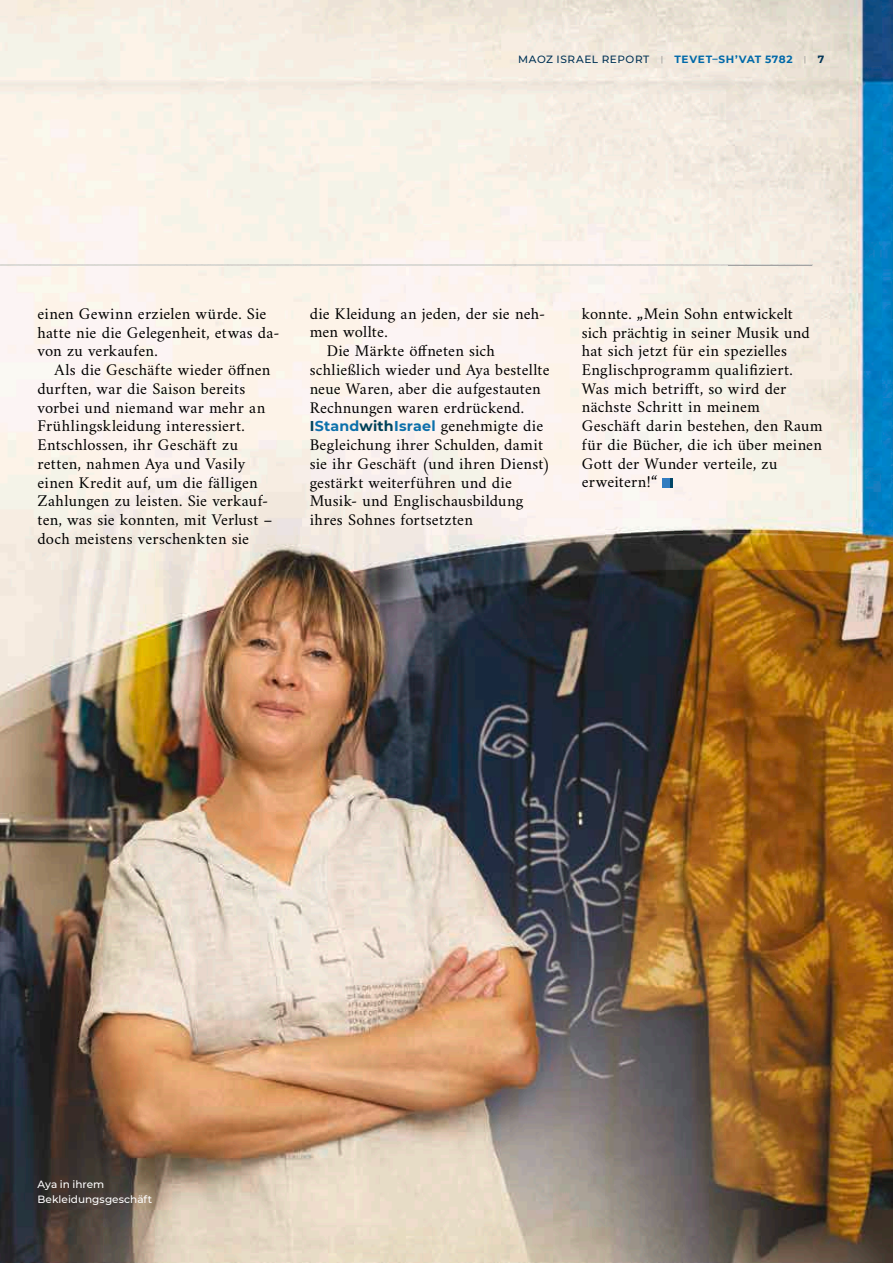
<style>
.page{position:relative;width:893px;height:1263px;background:#fff}
.page>*{position:absolute;margin:0;border:0;box-sizing:border-box;transform-origin:0 0}
.t1{font:16.5px/18.8px "Amiri";letter-spacing:.01em;color:#000}
.t2{font:500 10.5px "Montserrat";letter-spacing:.055em;color:#003255}
.t3{font:500 10.5px/15px "Montserrat";color:#fff}
.s1{font-weight:700;color:#0069a9}
.s2{font-weight:700}
.s3{font-family:"Montserrat";font-weight:700;font-size:14.25px;color:#004159}
.s4{font-family:"Montserrat";font-weight:700;font-size:14.25px;color:#0c70ab}
</style>
<div class="page">
<img style="left:0;top:0;width:893px;height:1263px">
<img style="left:0;top:265px;width:728px;height:1px">
<hr style="left:728px;top:265px;width:84px;height:1px;background:#a3a3a3">
<div style="left:662px;top:478px;width:10px;height:10px;background:#317cc0"></div>
<svg style="left:670px;top:478px;width:2px;height:10px"></svg>
<p class="t2" style="left:518px;top:52px;width:307px">MAOZ ISRAEL REPORT <sup>|</sup> <span class="s1">TEVET–SH’VAT 5782</span> <sup>|</sup> <span class="s2">7</span></p>
<p class="t1" style="left:38px;top:304px;width:244px">einen Gewinn erzielen würde. Sie hatte nie die Gelegenheit, etwas da&shy;von zu verkaufen.</p>
<p class="t1" style="left:38px;top:360px;width:237px;text-indent:17px">Als die Geschäfte wieder öffnen durften, war die Saison bereits vorbei und niemand war mehr an<br>Frühlingskleidung interessiert.<br>Entschlossen, ihr Geschäft zu retten, nahmen Aya und Vasily einen Kredit auf, um die fälligen<br>Zahlungen zu leisten. Sie verkauf&shy;ten, was sie konnten, mit Verlust – doch meistens verschenkten sie</p>
<p class="t1" style="left:310px;top:304px;width:237px">die Kleidung an jeden, der sie neh-</p>
<p class="t1" style="left:310px;top:322px;width:80px">men wollte.</p>
<p class="t1" style="left:327px;top:341px;width:170px">Die Märkte öffneten sich</p>
<p class="t1" style="left:310px;top:360px;width:241px">schließlich wieder und Aya bestellte</p>
<p class="t1" style="left:310px;top:379px;width:232px">neue Waren, aber die aufgestauten</p>
<p class="t1" style="left:310px;top:397px;width:216px">Rechnungen waren erdrückend.</p>
<p class="t1" style="left:310px;top:416px;width:235px"><span class="s3">I</span><span class="s4">Stand</span><span class="s3">with</span><span class="s4">Israel</span> genehmigte die</p>
<p class="t1" style="left:310px;top:435px;width:235px">Begleichung ihrer Schulden, damit</p>
<p class="t1" style="left:310px;top:454px;width:242px">sie ihr Geschäft (und ihren Dienst)</p>
<p class="t1" style="left:310px;top:472px;width:204px">gestärkt weiterführen und die</p>
<p class="t1" style="left:310px;top:491px;width:215px">Musik- und Englisch ausbildung</p>
<p class="t1" style="left:310px;top:510px;width:165px">ihres Sohnes fortsetzten</p>
<p class="t1" style="left:582px;top:304px;width:242px">konnte. „Mein Sohn entwickelt sich prächtig in seiner Musik und hat sich jetzt für ein spezielles<br>Englisch programm qualifiziert.<br>Was mich betrifft, so wird der nächste Schritt in meinem<br>Geschäft darin bestehen, den Raum für die Bücher, die ich über meinen<br>Gott der Wunder verteile, zu erweitern!“</p>
<p class="t3" style="left:38px;top:1177px;width:116px">Aya in ihrem<br>Bekleidungsgeschäft</p>
</div>
